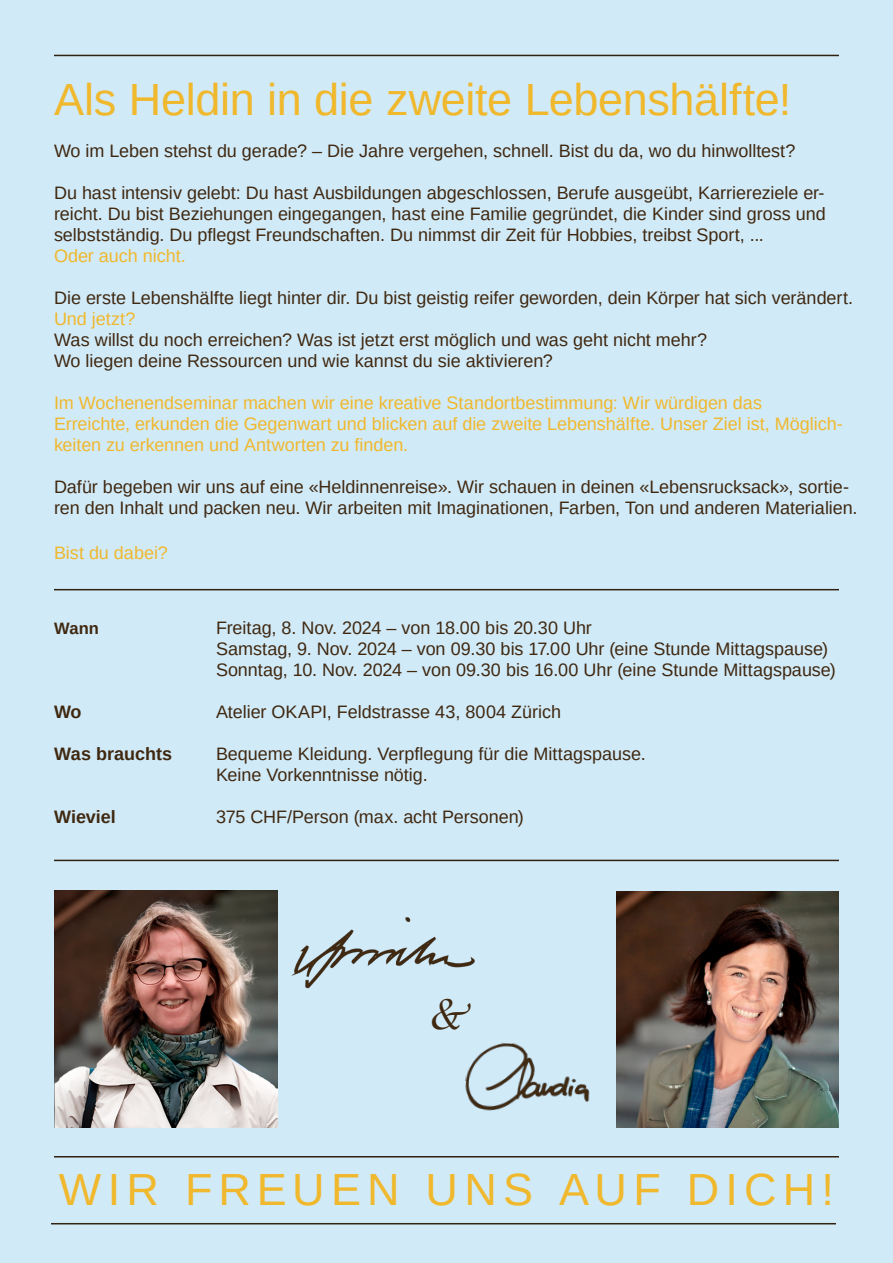
<style>
.page{position:relative;width:893px;height:1263px;background:#d1eaf8}
.page>*{position:absolute;margin:0;border:0;box-sizing:border-box;transform-origin:0 0}
.Heading{font:45px "Liberation Sans";letter-spacing:-.01em;color:#f0b82d}
.Subheading_02{font:45px "Liberation Sans";letter-spacing:.135em;color:#f0b82d}
.Heading-2{font:45px "Apple Chancery";color:#3f2810}
.Heading-3{font:18px/21px "Liberation Sans";color:#3f2810}
.Heading-4{font:18px/21px "Liberation Sans";color:#f0b82d}
.Heading-5{font:700 18px "Liberation Sans";color:#3f2810}
.Heading-6{font:700 16.5px "Liberation Sans";color:#3f2810}
</style>
<div class="page">
<hr style="left:54px;top:589px;width:785px;height:1px;background:#302110">
<hr style="left:54px;top:55px;width:785px;height:1px;background:#302110">
<hr style="left:51px;top:1223px;width:785px;height:1px;background:#302110">
<hr style="left:54px;top:1156px;width:785px;height:1px;background:#302110">
<hr style="left:54px;top:860px;width:785px;height:1px;background:#302110">
<img style="left:54px;top:891px;width:223px;height:236px">
<img style="left:617px;top:892px;width:222px;height:235px">
<img style="left:289px;top:911px;width:191px;height:87px">
<img style="left:463px;top:1040px;width:137px;height:81px">
<p class="Heading" style="left:54px;top:71px;width:739px">Als Heldin in die zweite Lebenshälfte!</p>
<p class="Heading-3" style="left:54px;top:141px;width:743px">Wo im Leben stehst du gerade? – Die Jahre vergehen, schnell. Bist du da, wo du hinwolltest?</p>
<p class="Heading-3" style="left:54px;top:183px;width:773px;text-align:justify">Du hast intensiv gelebt: Du hast Ausbildungen abgeschlossen, Berufe ausgeübt, Karriereziele er&shy;reicht. Du bist Beziehungen eingegangen, hast eine Familie gegründet, die Kinder sind gross und selbstständig. Du pflegst Freundschaften. Du nimmst dir Zeit für Hobbies, treibst Sport, ...</p>
<p class="Heading-4" style="left:54px;top:246px;width:133px">Oder auch nicht.</p>
<p class="Heading-3" style="left:54px;top:288px;width:801px">Die erste Lebenshälfte liegt hinter dir. Du bist geistig reifer geworden, dein Körper hat sich verändert.</p>
<p class="Heading-4" style="left:54px;top:309px;width:83px">Und jetzt?</p>
<p class="Heading-3" style="left:54px;top:330px;width:655px">Was willst du noch erreichen? Was ist jetzt erst möglich und was geht nicht mehr?<br>Wo liegen deine Ressourcen und wie kannst du sie aktivieren?</p>
<p class="Heading-4" style="left:54px;top:393px;width:790px">Im Wochenendseminar machen wir eine kreative Standortbestimmung: Wir würdigen das<br>Erreichte, erkunden die Gegenwart und blicken auf die zweite Lebenshälfte. Unser Ziel ist, Möglich&shy;keiten zu erkennen und Antworten zu finden.</p>
<p class="Heading-3" style="left:54px;top:477px;width:805px">Dafür begeben wir uns auf eine «Heldinnenreise». Wir schauen in deinen «Lebensrucksack», sortie&shy;ren den Inhalt und packen neu. Wir arbeiten mit Imaginationen, Farben, Ton und anderen Materialien.</p>
<p class="Heading-4" style="left:54px;top:543px;width:115px">Bist du dabei?</p>
<p class="Heading-6" style="left:54px;top:617px;width:46px">Wann</p>
<p class="Heading-3" style="left:216px;top:617px;width:377px">Freitag, 8. Nov. 2024 – von 18.00 bis 20.30 Uhr</p>
<p class="Heading-3" style="left:216px;top:638px;width:614px">Samstag, 9. Nov. 2024 – von 09.30 bis 17.00 Uhr (eine Stunde Mittagspause)</p>
<p class="Heading-3" style="left:216px;top:659px;width:621px">Sonntag, 10. Nov. 2024 – von 09.30 bis 16.00 Uhr (eine Stunde Mittagspause)</p>
<p class="Heading-5" style="left:54px;top:699px;width:29px">Wo</p>
<p class="Heading-3" style="left:216px;top:701px;width:347px">Atelier OKAPI, Feldstrasse 43, 8004 Zürich</p>
<p class="Heading-5" style="left:54px;top:741px;width:120px">Was brauchts</p>
<p class="Heading-3" style="left:216px;top:743px;width:431px">Bequeme Kleidung. Verpflegung für die Mittagspause.<br>Keine Vorkenntnisse nötig.</p>
<p class="Heading-5" style="left:54px;top:804px;width:63px">Wieviel</p>
<p class="Heading-3" style="left:216px;top:806px;width:309px">375 CHF/Person (max. acht Personen)</p>
<p class="Heading-2" style="left:429px;top:978px;width:41px">&amp;</p>
<p class="Subheading_02" style="left:59px;top:1161px;width:777px">WIR FREUEN UNS AUF DICH!</p>
</div>
